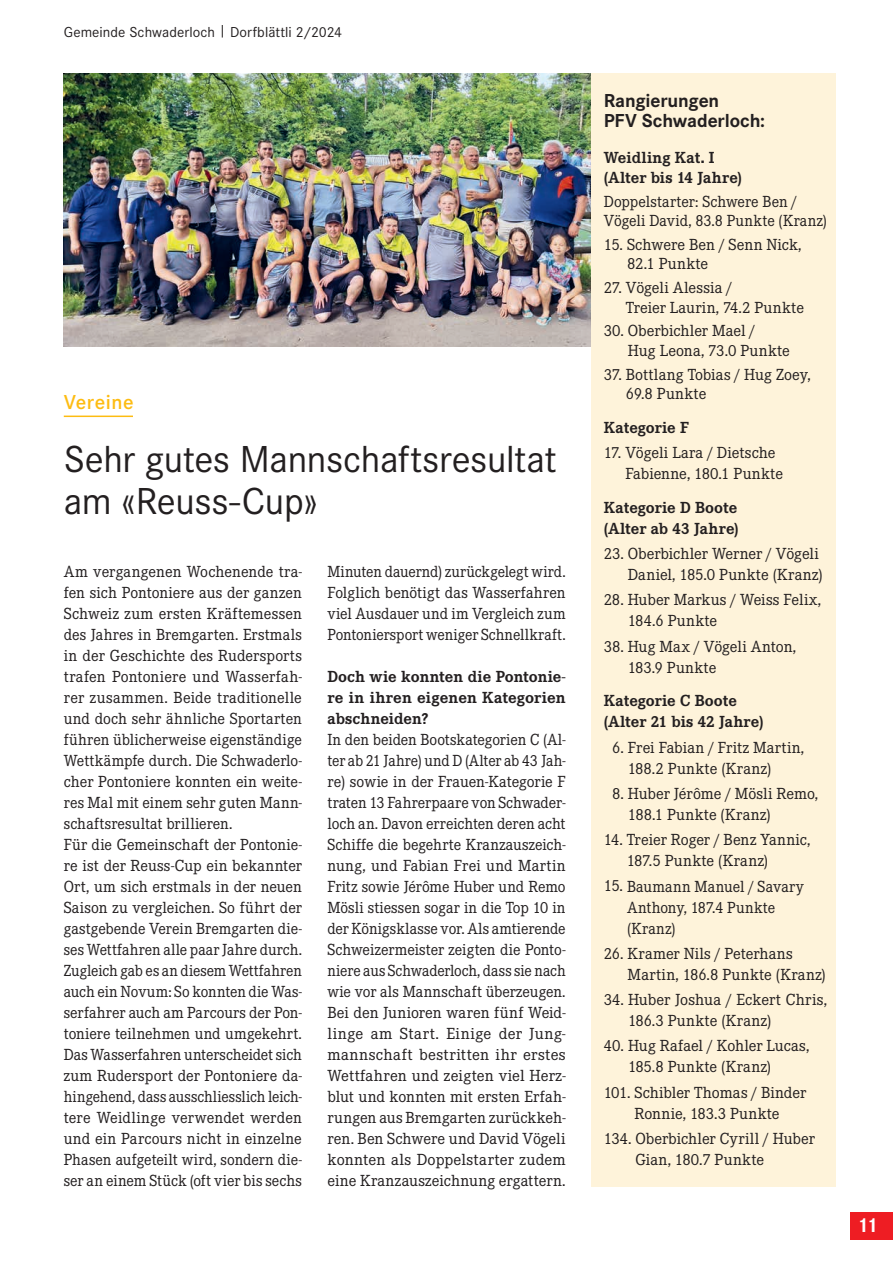
<style>
.page{position:relative;width:893px;height:1263px;background:#fff}
.page>*{position:absolute;margin:0;border:0;box-sizing:border-box;transform-origin:0 0}
.t1{font:39px/42px "Corporate S";letter-spacing:-.01em;color:#231f20}
.t2{font:600 21px "Corporate S";letter-spacing:.025em;color:#fdbc12}
.t3{font:700 21px "Corporate S";color:#fff}
.t4{font:700 19.5px/19.5px "Corporate S";letter-spacing:-.005em;color:#231f20}
.t5{font:15.75px/21px "Corporate EBQ";letter-spacing:.005em;color:#231f20}
.t6{font:700 15.75px/21px "Corporate EBQ";color:#231f20}
.t7{font:15.75px/21px "Corporate EBQ";letter-spacing:.005em;color:#231f20;text-align:justify;scale:.96 1}
.t8{font:15px "Corporate S";letter-spacing:.005em;color:#231f20}
</style>
<div class="page">
<div style="left:850px;top:1212px;width:43px;height:27px;background:#ee1d23"></div>
<hr style="left:64px;top:416px;width:69px;height:1px;background:#fdbc12">
<img style="left:64px;top:73px;width:527px;height:273px">
<div style="left:591px;top:73px;width:245px;height:1113px;background:#fef3da"></div>
<p class="t8" style="left:64px;top:23px;width:280px">Gemeinde Schwaderloch | Dorfblättli 2/2024</p>
<h2 class="t2" style="left:64px;top:390px;width:71px">Vereine</h2>
<h1 class="t1" style="left:64px;top:438px;width:494px">Sehr gutes Mannschaftsresultat am «Reuss-Cup»</h1>
<p class="t5" style="left:64px;top:561px;width:240px">Am vergangenen Wochenende tra&shy;fen sich Pontoniere aus der ganzen Schweiz zum ersten Kräftemessen des Jahres in Bremgarten. Erstmals in der Geschichte des Rudersports trafen Pontoniere und Wasserfah&shy;rer zusammen. Beide traditionelle und doch sehr ähnliche Sportarten führen üblicherweise eigenständige Wettkämpfe durch. Die Schwaderlo&shy;cher Pontoniere konnten ein weite&shy;res Mal mit einem sehr guten Mann&shy;schaftsresultat brillieren.<br>Für die Gemeinschaft der Pontonie&shy;re ist der Reuss-Cup ein bekannter Ort, um sich erstmals in der neuen Saison zu vergleichen. So führt der gastgebende Verein Bremgarten die&shy;ses Wettfahren alle paar Jahre durch.<br>Zugleich gab es an diesem Wettfahren auch ein Novum: So konnten die Was&shy;serfahrer auch am Parcours der Pon&shy;toniere teilnehmen und umgekehrt.<br>Das Wasserfahren unterscheidet sich zum Rudersport der Pontoniere da&shy;hingehend, dass ausschliesslich leich&shy;tere Weidlinge verwendet werden und ein Parcours nicht in einzelne Phasen aufgeteilt wird, sondern die&shy;ser an einem Stück (oft vier bis sechs</p>
<p class="t7" style="left:327px;top:561px;width:250px">Minuten dauernd) zurückgelegt wird.<br>Folglich benötigt das Wasserfahren viel Ausdauer und im Vergleich zum Pontoniersport weniger Schnellkraft.</p>
<p class="t6" style="left:327px;top:666px;width:240px;text-align:justify">Doch wie konnten die Pontonie&shy;re in ihren eigenen Kategorien abschneiden?</p>
<p class="t5" style="left:327px;top:729px;width:240px;text-align:justify">In den beiden Bootskategorien C (Al&shy;ter ab 21 Jahre) und D (Alter ab 43 Jah&shy;re) sowie in der Frauen-Kategorie F traten 13 Fahrerpaare von Schwader&shy;loch an. Davon erreichten deren acht Schiffe die begehrte Kranzauszeich&shy;nung, und Fabian Frei und Martin Fritz sowie Jérôme Huber und Remo Mösli stiessen sogar in die Top 10 in der Königsklasse vor. Als amtierende Schweizermeister zeigten die Ponto&shy;niere aus Schwaderloch, dass sie nach wie vor als Mannschaft überzeugen.<br>Bei den Junioren waren fünf Weid&shy;linge am Start. Einige der Jung&shy;mannschaft bestritten ihr erstes Wettfahren und zeigten viel Herz&shy;blut und konnten mit ersten Erfah&shy;rungen aus Bremgarten zurückkeh&shy;ren. Ben Schwere und David Vögeli konnten als Doppelstarter zudem eine Kranzauszeichnung ergattern.</p>
<p class="t4" style="left:604px;top:91px;width:163px">Rangierungen<br>PFV Schwaderloch:</p>
<p class="t6" style="left:604px;top:148px;width:140px;line-height:19.5px">Weidling Kat. I (Alter bis 14 Jahre)</p>
<p class="t5" style="left:604px;top:192px;width:225px;line-height:19.5px">Doppelstarter: Schwere Ben /<br>Vögeli David, 83.8 Punkte (Kranz)</p>
<p class="t5" style="left:627px;top:235px;width:176px;line-height:19.5px;text-indent:-23px">15. Schwere Ben / Senn Nick,<br>82.1 Punkte</p>
<p class="t5" style="left:626px;top:278px;width:180px;line-height:19.5px;text-indent:-22px">27. Vögeli Alessia /<br>Treier Laurin, 74.2 Punkte</p>
<p class="t5" style="left:628px;top:321px;width:164px;line-height:19.5px;text-indent:-24px">30. Oberbichler Mael /<br>Hug Leona, 73.0 Punkte</p>
<p class="t5" style="left:626px;top:365px;width:186px;line-height:19.5px;text-indent:-22px">37. Bottlang Tobias / Hug Zoey,<br>69.8 Punkte</p>
<p class="t6" style="left:604px;top:417px;width:87px">Kategorie F</p>
<p class="t5" style="left:625px;top:442px;width:159px;text-indent:-22px">17. Vögeli Lara / Dietsche<br>Fabienne, 180.1 Punkte</p>
<p class="t6" style="left:604px;top:497px;width:136px">Kategorie D Boote (Alter ab 43 Jahre)</p>
<p class="t5" style="left:604px;top:543px;width:220px;text-align:right">23. Oberbichler Werner / Vögeli<br>Daniel, 185.0 Punkte (Kranz)</p>
<p class="t5" style="left:628px;top:590px;width:195px;text-indent:-24px">28. Huber Markus / Weiss Felix,<br>184.6 Punkte</p>
<p class="t5" style="left:628px;top:636px;width:170px;text-indent:-24px">38. Hug Max / Vögeli Anton,<br>183.9 Punkte</p>
<p class="t6" style="left:604px;top:690px;width:161px">Kategorie C Boote (Alter 21 bis 42 Jahre)</p>
<p class="t5" style="left:628px;top:737px;width:178px;text-indent:-16px">6. Frei Fabian / Fritz Martin,<br>188.2 Punkte (Kranz)</p>
<p class="t5" style="left:628px;top:783px;width:192px;text-indent:-16px">8. Huber Jérôme / Mösli Remo,<br>188.1 Punkte (Kranz)</p>
<p class="t5" style="left:627px;top:829px;width:185px;text-indent:-23px">14. Treier Roger / Benz Yannic,<br>187.5 Punkte (Kranz)</p>
<p class="t5" style="left:627px;top:876px;width:179px;text-indent:-23px">15. Baumann Manuel / Savary<br>Anthony, 187.4 Punkte (Kranz)</p>
<p class="t5" style="left:628px;top:943px;width:200px;text-indent:-24px">26. Kramer Nils / Peterhans<br>Martin, 186.8 Punkte (Kranz)</p>
<p class="t5" style="left:628px;top:989px;width:201px;text-indent:-24px">34. Huber Joshua / Eckert Chris,<br>186.3 Punkte (Kranz)</p>
<p class="t5" style="left:628px;top:1035px;width:183px;text-indent:-24px">40. Hug Rafael / Kohler Lucas,<br>185.8 Punkte (Kranz)</p>
<p class="t5" style="left:604px;top:1082px;width:204px;text-align:center">101. Schibler Thomas / Binder<br>Ronnie, 183.3 Punkte</p>
<p class="t5" style="left:636px;top:1128px;width:181px;text-indent:-32px">134. Oberbichler Cyrill / Huber<br>Gian, 180.7 Punkte</p>
<h2 class="t3" style="left:857px;top:1213px;width:23px">11</h2>
</div>
